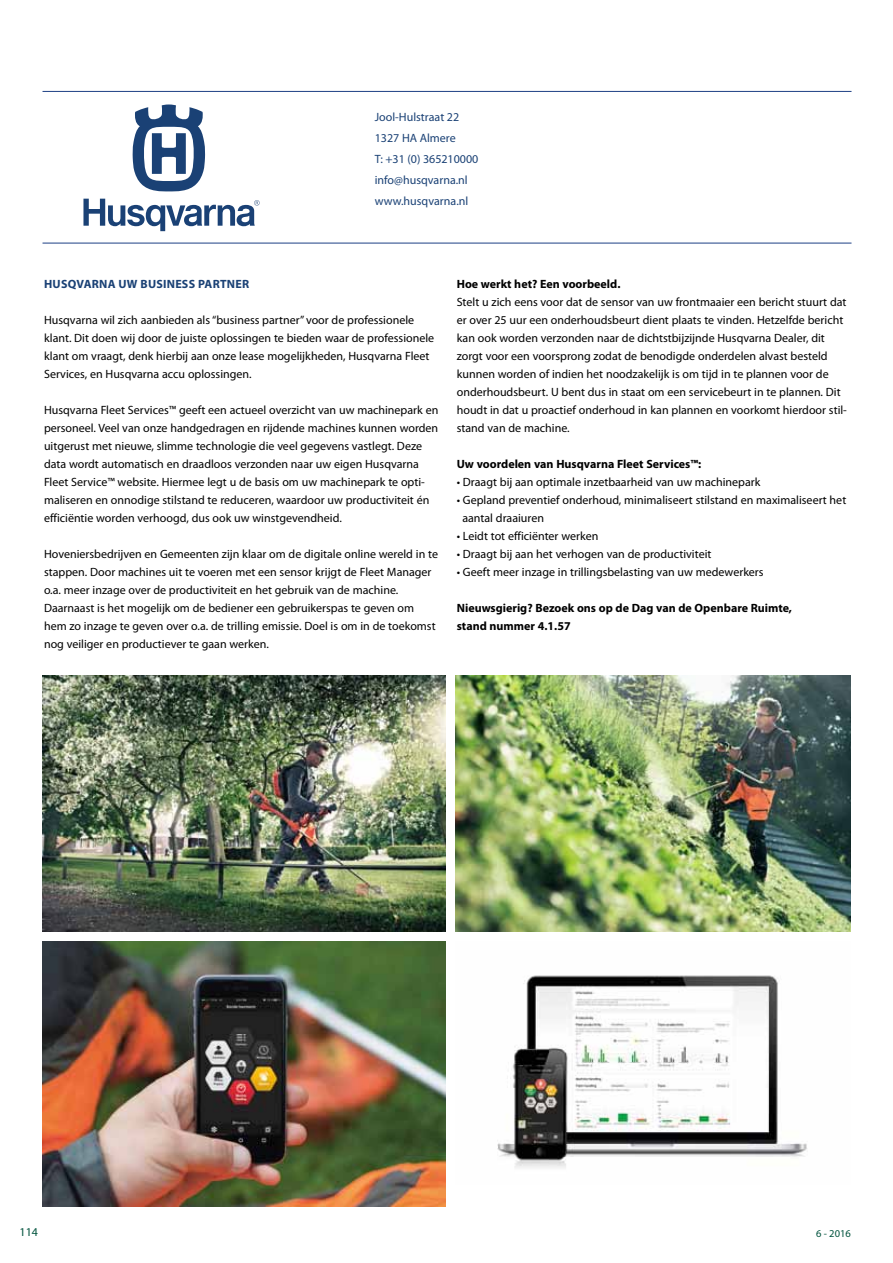
<style>
.page{position:relative;width:893px;height:1263px;background:#fff}
.page>*{position:absolute;margin:0;border:0;box-sizing:border-box;transform-origin:0 0}
.t1{font:12px/18px "Myriad Pro";color:#000}
.t2{font:700 12px/18px "Myriad Pro";color:#000}
.t3{font:12px/21px "Myriad Pro";color:#1a4175}
.t4{font:700 12px "Myriad Pro";letter-spacing:.02em;color:#1a4175}
.t5{font:12px "Myriad Pro";color:#00533d}
.t6{font:10.5px "Myriad Pro";color:#00533d}
</style>
<div class="page">
<svg style="left:83px;top:199px;width:177px;height:32px"></svg>
<svg style="left:132px;top:104px;width:73px;height:88px"></svg>
<hr style="left:43px;top:91px;width:808px;height:1px;background:#1c3f84">
<hr style="left:43px;top:243px;width:808px;height:1px;background:#1c3f84">
<img style="left:456px;top:676px;width:394px;height:255px">
<img style="left:497px;top:975px;width:310px;height:193px">
<img style="left:43px;top:676px;width:402px;height:255px">
<img style="left:43px;top:941px;width:402px;height:265px">
<p class="t3" style="left:375px;top:106px;width:105px">Jool-Hulstraat 22<br>1327 HA Almere<br>T: +31 (0) 365210000 info@husqvarna.nl www.husqvarna.nl</p>
<p class="t4" style="left:44px;top:276px;width:207px">Husqvarna uw Business Partner</p>
<p class="t1" style="left:44px;top:311px;width:392px">Husqvarna wil zich aanbieden als “business partner” voor de professionele klant. Dit doen wij door de juiste oplossingen te bieden waar de professionele klant om vraagt, denk hierbij aan onze lease mogelijkheden, Husqvarna Fleet Services, en Husqvarna accu oplossingen.</p>
<p class="t1" style="left:44px;top:401px;width:396px">Husqvarna Fleet Services™ geeft een actueel overzicht van uw machinepark en personeel. Veel van onze handgedragen en rijdende machines kunnen worden uitgerust met nieuwe, slimme technologie die veel gegevens vastlegt. Deze data wordt automatisch en draadloos verzonden naar uw eigen Husqvarna Fleet Service™ website. Hiermee legt u de basis om uw machinepark te opti&shy;maliseren en onnodige stilstand te reduceren, waardoor uw productiviteit én efficiëntie worden verhoogd, dus ook uw winstgevendheid.</p>
<p class="t1" style="left:44px;top:545px;width:395px">Hoveniersbedrijven en Gemeenten zijn klaar om de digitale online wereld in te stappen. Door machines uit te voeren met een sensor krijgt de Fleet Manager o.a. meer inzage over de productiviteit en het gebruik van de machine.<br>Daarnaast is het mogelijk om de bediener een gebruikerspas te geven om hem zo inzage te geven over o.a. de trilling emissie. Doel is om in de toekomst nog veiliger en productiever te gaan werken.</p>
<p class="t2" style="left:457px;top:275px;width:165px">Hoe werkt het? Een voorbeeld.</p>
<p class="t1" style="left:457px;top:293px;width:392px">Stelt u zich eens voor dat de sensor van uw frontmaaier een bericht stuurt dat er over 25 uur een onderhoudsbeurt dient plaats te vinden. Hetzelfde bericht kan ook worden verzonden naar de dichtstbijzijnde Husqvarna Dealer, dit zorgt voor een voorsprong zodat de benodigde onderdelen alvast besteld kunnen worden of indien het noodzakelijk is om tijd in te plannen voor de onderhoudsbeurt. U bent dus in staat om een servicebeurt in te plannen. Dit houdt in dat u proactief onderhoud in kan plannen en voorkomt hierdoor stil&shy;stand van de machine.</p>
<p class="t2" style="left:457px;top:455px;width:246px">Uw voordelen van Husqvarna Fleet Services™:</p>
<p class="t1" style="left:457px;top:473px;width:305px">• Draagt bij aan optimale inzetbaarheid van uw machinepark</p>
<p class="t1" style="left:462px;top:491px;width:385px;text-indent:-6px">• Gepland preventief onderhoud, minimaliseert stilstand en maximaliseert het aantal draaiuren</p>
<p class="t1" style="left:457px;top:527px;width:143px">• Leidt tot efficiënter werken</p>
<p class="t1" style="left:457px;top:545px;width:256px">• Draagt bij aan het verhogen van de productiviteit</p>
<p class="t1" style="left:457px;top:563px;width:308px">• Geeft meer inzage in trillingsbelasting van uw medewerkers</p>
<p class="t2" style="left:457px;top:599px;width:337px">Nieuwsgierig? Bezoek ons op de Dag van de Openbare Ruimte, stand nummer 4.1.57</p>
<p class="t5" style="left:20px;top:1224px;width:20px">114</p>
<p class="t6" style="left:816px;top:1227px;width:36px">6 - 2016</p>
</div>
